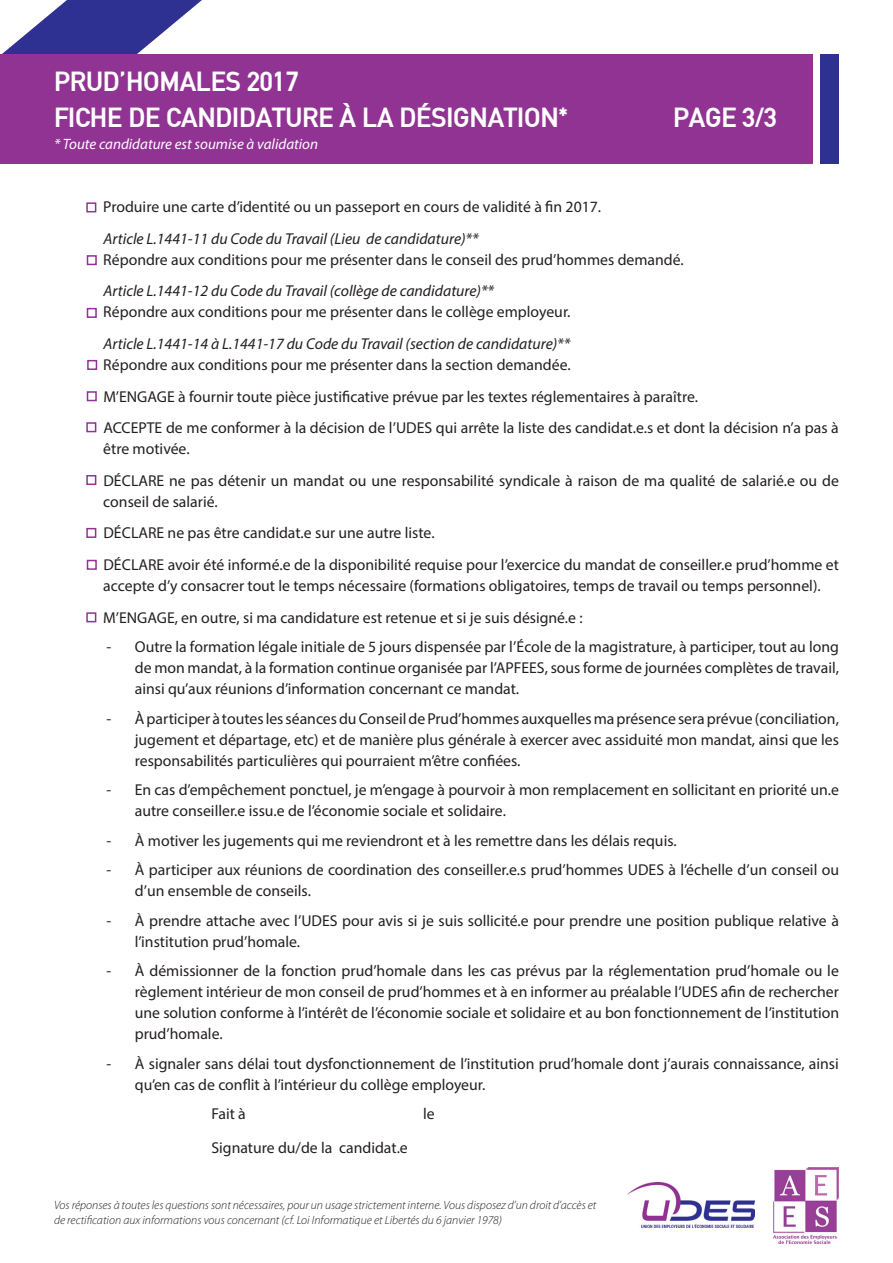
<style>
.page{position:relative;width:893px;height:1263px;background:#fff}
.page>*{position:absolute;margin:0;border:0;box-sizing:border-box;transform-origin:0 0}
.t1{font:700 27px "Abwechselnschrift";color:#fff}
.t2{font:15.75px/21px "Myriad Pro";color:#231f20}
.t3{font:italic 15.75px "Myriad Pro";color:#231f20}
.t4{font:italic 15px "Myriad Pro";color:#fff}
.t5{font:italic 300 12px/14.4px "Myriad Pro";color:#231f20}
</style>
<div class="page">
<img style="left:628px;top:1182px;width:127px;height:45px">
<img style="left:774px;top:1167px;width:65px;height:76px">
<svg style="left:2px;top:0;width:200px;height:54px"></svg>
<div style="left:0;top:54px;width:812px;height:109px;background:#903393"></div>
<div style="left:820px;top:54px;width:19px;height:109px;background:#2e3092"></div>
<div style="left:86px;top:202px;width:10px;height:10px;background:#fff;border:2px solid #903393"></div>
<div style="left:87px;top:255px;width:10px;height:10px;background:#fff;border:2px solid #903393"></div>
<div style="left:87px;top:308px;width:10px;height:10px;background:#fff;border:2px solid #903393"></div>
<div style="left:87px;top:360px;width:10px;height:10px;background:#fff;border:2px solid #903393"></div>
<div style="left:87px;top:391px;width:10px;height:10px;background:#fff;border:2px solid #903393"></div>
<div style="left:86px;top:422px;width:10px;height:10px;background:#fff;border:2px solid #903393"></div>
<div style="left:86px;top:475px;width:10px;height:10px;background:#fff;border:2px solid #903393"></div>
<div style="left:86px;top:528px;width:10px;height:10px;background:#fff;border:2px solid #903393"></div>
<div style="left:87px;top:560px;width:10px;height:10px;background:#fff;border:2px solid #903393"></div>
<div style="left:86px;top:612px;width:10px;height:10px;background:#fff;border:2px solid #903393"></div>
<p class="t1" style="left:54px;top:66px;width:246px">PRUD’HOMALES 2017</p>
<p class="t1" style="left:54px;top:102px;width:515px">FICHE DE CANDIDATURE À LA DÉSIGNATION*</p>
<p class="t1" style="left:673px;top:102px;width:105px">PAGE 3/3</p>
<p class="t4" style="left:54px;top:135px;width:266px">* Toute candidature est soumise à validation</p>
<p class="t2" style="left:103px;top:196px;width:499px">Produire une carte d’identité ou un passeport en cours de validité à fin 2017.</p>
<p class="t3" style="left:103px;top:229px;width:377px">Article L.1441-11 du Code du Travail (Lieu de candidature)**</p>
<p class="t2" style="left:103px;top:249px;width:582px">Répondre aux conditions pour me présenter dans le conseil des prud’hommes demandé.</p>
<p class="t3" style="left:103px;top:281px;width:392px">Article L.1441-12 du Code du Travail (collège de candidature)**</p>
<p class="t2" style="left:103px;top:301px;width:469px">Répondre aux conditions pour me présenter dans le collège employeur.</p>
<p class="t3" style="left:103px;top:334px;width:468px">Article L.1441-14 à L.1441-17 du Code du Travail (section de candidature)**</p>
<p class="t2" style="left:103px;top:354px;width:469px">Répondre aux conditions pour me présenter dans la section demandée.</p>
<p class="t2" style="left:103px;top:385px;width:596px">M’ENGAGE à fournir toute pièce justificative prévue par les textes réglementaires à paraître.</p>
<p class="t2" style="left:103px;top:417px;width:737px">ACCEPTE de me conformer à la décision de l’UDES qui arrête la liste des candidat.e.s et dont la décision n’a pas à être motivée.</p>
<p class="t2" style="left:103px;top:470px;width:737px">DÉCLARE ne pas détenir un mandat ou une responsabilité syndicale à raison de ma qualité de salarié.e ou de conseil de salarié.</p>
<p class="t2" style="left:103px;top:522px;width:333px">DÉCLARE ne pas être candidat.e sur une autre liste.</p>
<p class="t2" style="left:103px;top:554px;width:737px">DÉCLARE avoir été informé.e de la disponibilité requise pour l’exercice du mandat de conseiller.e prud’homme et accepte d’y consacrer tout le temps nécessaire (formations obligatoires, temps de travail ou temps personnel).</p>
<p class="t2" style="left:103px;top:607px;width:481px">M’ENGAGE, en outre, si ma candidature est retenue et si je suis désigné.e :</p>
<p class="t2" style="left:135px;top:636px;width:706px;text-align:justify;text-indent:-28px">- Outre la formation légale initiale de 5 jours dispensée par l’École de la magistrature, à participer, tout au long de mon mandat, à la formation continue organisée par l’APFEES, sous forme de journées complètes de travail, ainsi qu’aux réunions d’information concernant ce mandat.</p>
<p class="t2" style="left:135px;top:708px;width:706px;text-align:justify;text-indent:-28px">- À participer à toutes les séances du Conseil de Prud’hommes auxquelles ma présence sera prévue (conciliation, jugement et départage, etc) et de manière plus générale à exercer avec assiduité mon mandat, ainsi que les responsabilités particulières qui pourraient m’être confiées.</p>
<p class="t2" style="left:135px;top:779px;width:706px;text-indent:-28px">- En cas d’empêchement ponctuel, je m’engage à pourvoir à mon remplacement en sollicitant en priorité un.e autre conseiller.e issu.e de l’économie sociale et solidaire.</p>
<p class="t2" style="left:106px;top:830px;width:572px">- À motiver les jugements qui me reviendront et à les remettre dans les délais requis.</p>
<p class="t2" style="left:135px;top:859px;width:706px;text-indent:-28px">- À participer aux réunions de coordination des conseiller.e.s prud’hommes UDES à l’échelle d’un conseil ou d’un ensemble de conseils.</p>
<p class="t2" style="left:135px;top:910px;width:706px;text-indent:-28px">- À prendre attache avec l’UDES pour avis si je suis sollicité.e pour prendre une position publique relative à l’institution prud’homale.</p>
<p class="t2" style="left:135px;top:960px;width:706px;text-align:justify;text-indent:-28px">- À démissionner de la fonction prud’homale dans les cas prévus par la réglementation prud’homale ou le règlement intérieur de mon conseil de prud’hommes et à en informer au préalable l’UDES afin de rechercher une solution conforme à l’intérêt de l’économie sociale et solidaire et au bon fonctionnement de l’institution prud’homale.</p>
<p class="t2" style="left:135px;top:1053px;width:706px;text-indent:-28px">- À signaler sans délai tout dysfonctionnement de l’institution prud’homale dont j’aurais connaissance, ainsi qu’en cas de conflit à l’intérieur du collège employeur.</p>
<p class="t2" style="left:211px;top:1103px;width:36px">Fait à</p>
<p class="t2" style="left:423px;top:1103px;width:13px">le</p>
<p class="t2" style="left:211px;top:1137px;width:198px">Signature du/de la candidat.e</p>
<p class="t5" style="left:54px;top:1198px;width:544px">Vos réponses à toutes les questions sont nécessaires, pour un usage strictement interne. Vous disposez d’un droit d’accès et de rectification aux informations vous concernant (cf. Loi Informatique et Libertés du 6 janvier 1978)</p>
</div>
